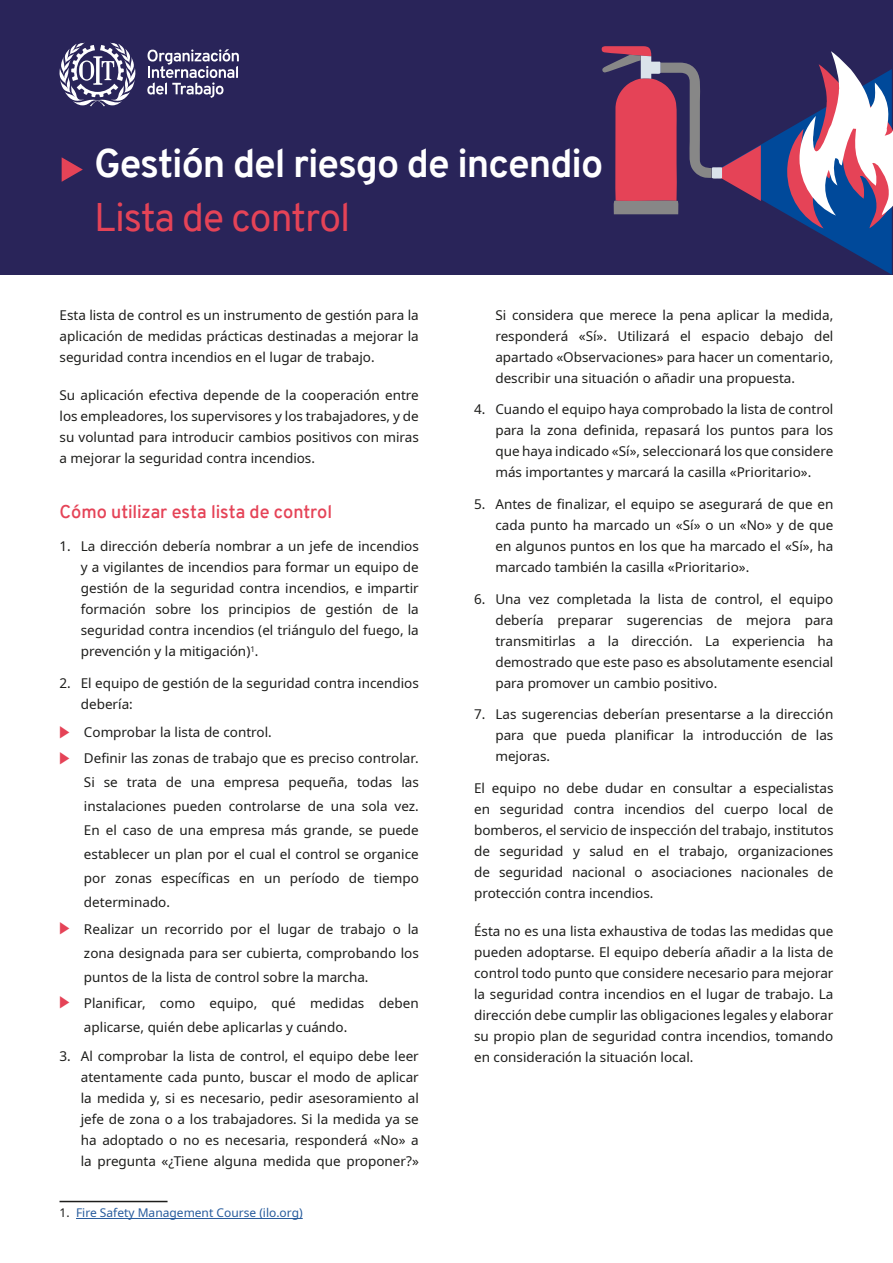
<style>
.page{position:relative;width:893px;height:1263px;background:#fff}
.page>*{position:absolute;margin:0;border:0;box-sizing:border-box;transform-origin:0 0}
.t1{font:700 39px "Overpass";letter-spacing:-.025em;color:#fff}
.t2{font:39px "Overpass";letter-spacing:-.025em;color:#e54357}
.t3{font:600 18px "Overpass";color:#e54357}
.t4{font:13.5px/21px "Noto Sans";color:#1d1d1b;text-align:justify}
.t5{font:12px "Noto Sans";color:#275b9c}
.s1{font-family:"Arrows 1";color:#e54357}
.s2{color:#1d1d1b}
</style>
<div class="page">
<div style="left:0;top:0;width:893px;height:274px;background:#292459"></div>
<svg style="left:147px;top:49px;width:92px;height:49px"></svg>
<svg style="left:59px;top:43px;width:77px;height:63px"></svg>
<hr style="left:60px;top:1201px;width:108px;height:1px;background:#1d1d1b">
<hr style="left:76px;top:1218px;width:227px;height:1px;background:#275b9c">
<svg style="left:62px;top:157px;width:21px;height:25px"></svg>
<svg style="left:602px;top:46px;width:291px;height:229px"></svg>
<h1 class="t1" style="left:94px;top:136px;width:511px">Gestión del riesgo de incendio</h1>
<h1 class="t2" style="left:94px;top:190px;width:258px">Lista de control</h1>
<p class="t4" style="left:60px;top:304px;width:361px">Esta lista de control es un instrumento de gestión para la aplicación de medidas prácticas destinadas a mejorar la seguridad contra incendios en el lugar de trabajo.</p>
<p class="t4" style="left:60px;top:384px;width:361px">Su aplicación efectiva depende de la cooperación entre los empleadores, los supervisores y los trabajadores, y de su voluntad para introducir cambios positivos con miras a mejorar la seguridad contra incendios.</p>
<h2 class="t3" style="left:60px;top:498px;width:274px">Cómo utilizar esta lista de control</h2>
<p class="t4" style="left:81px;top:536px;width:340px;text-indent:-21px">1. La dirección debería nombrar a un jefe de incendios y a vigilantes de incendios para formar un equipo de gestión de la seguridad contra incendios, e impartir formación sobre los principios de gestión de la seguridad contra incendios (el triángulo del fuego, la prevención y la mitigación)<sup>1</sup>.</p>
<p class="t4" style="left:81px;top:673px;width:340px;text-indent:-21px">2. El equipo de gestión de la seguridad contra incendios debería:</p>
<p class="t4" style="left:60px;top:720px;width:361px;line-height:26.1px"><span class="s1">8</span> Comprobar la lista de control.<br><span class="s1">8</span> Definir las zonas de trabajo que es preciso controlar.</p>
<p class="t4" style="left:84px;top:771px;width:336px;line-height:24px">Si se trata de una empresa pequeña, todas las instalaciones pueden controlarse de una sola vez.<br>En el caso de una empresa más grande, se puede establecer un plan por el cual el control se organice por zonas específicas en un período de tiempo determinado.</p>
<p class="t4" style="left:84px;top:917px;width:336px;line-height:24px;text-indent:-24px"><span class="s1">8</span> Realizar un recorrido por el lugar de trabajo o la zona designada para ser cubierta, comprobando los puntos de la lista de control sobre la marcha.</p>
<p class="t4" style="left:84px;top:991px;width:336px;line-height:24px;text-indent:-24px"><span class="s1">8</span> Planificar, como equipo, qué medidas deben aplicarse, quién debe aplicarlas y cuándo.</p>
<p class="t4" style="left:81px;top:1046px;width:340px;text-indent:-21px">3. Al comprobar la lista de control, el equipo debe leer atentamente cada punto, buscar el modo de aplicar la medida y, si es necesario, pedir asesoramiento al jefe de zona o a los trabajadores. Si la medida ya se ha adoptado o no es necesaria, responderá «No» a la pregunta «¿Tiene alguna medida que proponer?»</p>
<p class="t5" style="left:60px;top:1204px;width:245px"><span class="s2">1.</span> Fire Safety Management Course (ilo.org)</p>
<p class="t4" style="left:495px;top:304px;width:340px">Si considera que merece la pena aplicar la medida, responderá «Sí». Utilizará el espacio debajo del apartado «Observaciones» para hacer un comentario, describir una situación o añadir una propuesta.</p>
<p class="t4" style="left:495px;top:399px;width:340px;text-indent:-21px">4. Cuando el equipo haya comprobado la lista de control para la zona definida, repasará los puntos para los que haya indicado «Sí», seleccionará los que considere más importantes y marcará la casilla «Prioritario».</p>
<p class="t4" style="left:495px;top:494px;width:340px;text-indent:-21px">5. Antes de finalizar, el equipo se asegurará de que en cada punto ha marcado un «Sí» o un «No» y de que en algunos puntos en los que ha marcado el «Sí», ha marcado también la casilla «Prioritario».</p>
<p class="t4" style="left:495px;top:588px;width:340px;text-indent:-21px">6. Una vez completada la lista de control, el equipo debería preparar sugerencias de mejora para transmitirlas a la dirección. La experiencia ha demostrado que este paso es absolutamente esencial para promover un cambio positivo.</p>
<p class="t4" style="left:495px;top:704px;width:340px;text-indent:-21px">7. Las sugerencias deberían presentarse a la dirección para que pueda planificar la introducción de las mejoras.</p>
<p class="t4" style="left:474px;top:778px;width:361px">El equipo no debe dudar en consultar a especialistas en seguridad contra incendios del cuerpo local de bomberos, el servicio de inspección del trabajo, institutos de seguridad y salud en el trabajo, organizaciones de seguridad nacional o asociaciones nacionales de protección contra incendios.</p>
<p class="t4" style="left:474px;top:921px;width:361px">Ésta no es una lista exhaustiva de todas las medidas que pueden adoptarse. El equipo debería añadir a la lista de control todo punto que considere necesario para mejorar la seguridad contra incendios en el lugar de trabajo. La dirección debe cumplir las obligaciones legales y elaborar su propio plan de seguridad contra incendios, tomando en consideración la situación local.</p>
</div>
